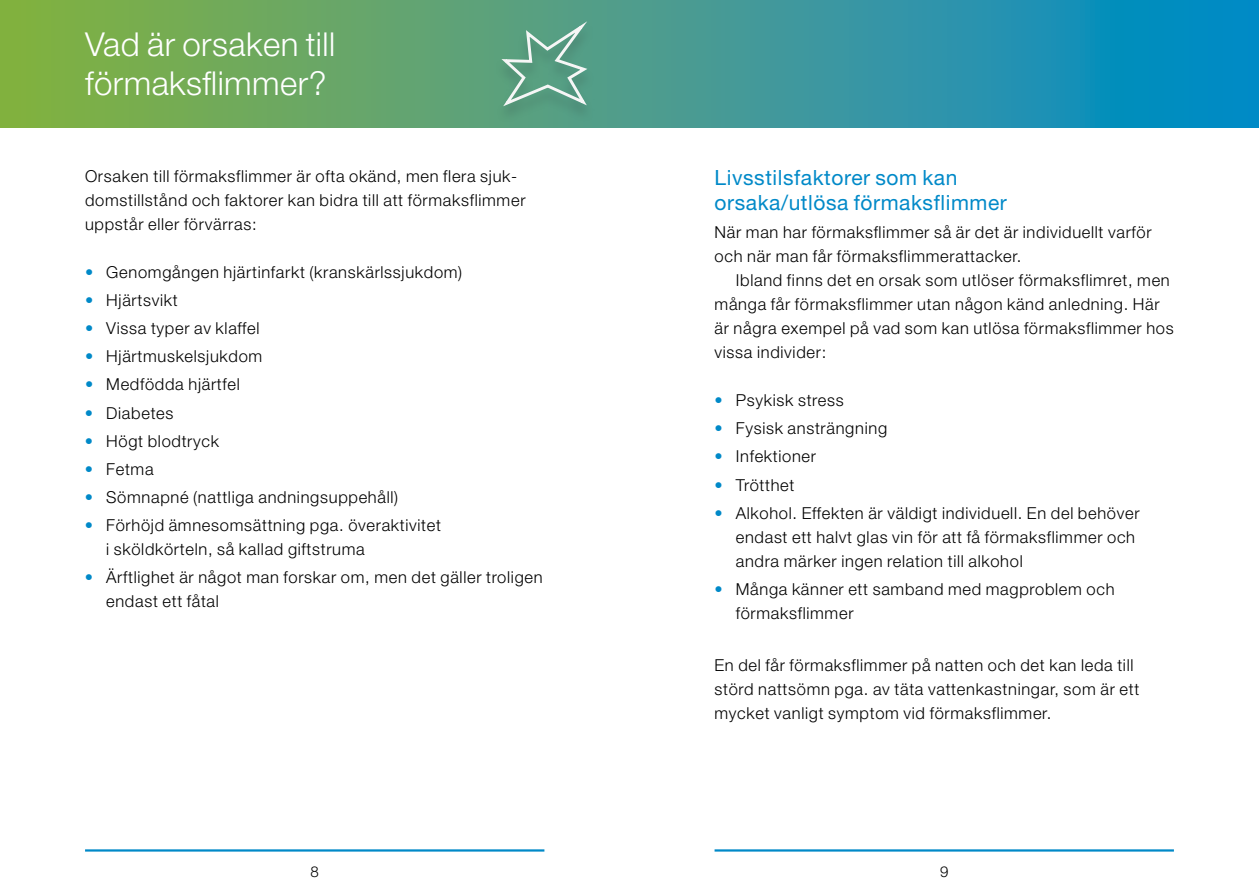
<style>
.page{position:relative;width:1259px;height:893px;background:#fff}
.page>*{position:absolute;margin:0;border:0;box-sizing:border-box;transform-origin:0 0}
.t1{font:300 33px/39.6px "Helvetica Neue LT Std";letter-spacing:.015em;color:#fff}
.t2{font:21px/25.2px "Helvetica Neue LT Std";letter-spacing:.03em;color:#0089c8}
.t3{font:300 16.5px/24px "Helvetica Neue LT Std";letter-spacing:.04em;color:#000}
.t4{font:300 15px "Helvetica Neue LT Std";color:#000}
.s1{color:#0089c8}
</style>
<div class="page">
<svg style="left:0;top:0;width:1259px;height:128px;background:#479d88"></svg>
<hr style="left:85px;top:849px;width:459px;height:3px;background:#0089c8">
<hr style="left:714px;top:849px;width:460px;height:3px;background:#0089c8">
<div style="left:494px;top:22px;width:101px;height:101px;background:#569e81"></div>
<svg style="left:501px;top:21px;width:86px;height:85px"></svg>
<h1 class="t1" style="left:85px;top:24px;width:252px">Vad är orsaken till förmaksflimmer?</h1>
<p class="t3" style="left:85px;top:164px;width:442px">Orsaken till förmaksflimmer är ofta okänd, men flera sjuk&shy;domstillstånd och faktorer kan bidra till att förmaksflimmer uppstår eller förvärras:</p>
<p class="t3" style="left:85px;top:259px;width:379px"><span class="s1">•</span> Genomgången hjärtinfarkt (kranskärlssjukdom)</p>
<p class="t3" style="left:85px;top:288px;width:94px"><span class="s1">•</span> Hjärtsvikt</p>
<p class="t3" style="left:85px;top:316px;width:176px"><span class="s1">•</span> Vissa typer av klaffel</p>
<p class="t3" style="left:85px;top:344px;width:179px"><span class="s1">•</span> Hjärtmuskelsjukdom</p>
<p class="t3" style="left:85px;top:372px;width:156px"><span class="s1">•</span> Medfödda hjärtfel</p>
<p class="t3" style="left:85px;top:400px;width:90px"><span class="s1">•</span> Diabetes</p>
<p class="t3" style="left:85px;top:428px;width:136px"><span class="s1">•</span> Högt blodtryck</p>
<p class="t3" style="left:85px;top:457px;width:70px"><span class="s1">•</span> Fetma</p>
<p class="t3" style="left:85px;top:485px;width:315px"><span class="s1">•</span> Sömnapné (nattliga andningsuppehåll)</p>
<p class="t3" style="left:106px;top:513px;width:336px;text-indent:-21px"><span class="s1">•</span> Förhöjd ämnesomsättning pga. överaktivitet i sköldkörteln, så kallad giftstruma</p>
<p class="t3" style="left:106px;top:565px;width:438px;text-indent:-21px"><span class="s1">•</span> Ärftlighet är något man forskar om, men det gäller troligen endast ett fåtal</p>
<p class="t2" style="left:714px;top:165px;width:294px">Livsstilsfaktorer som kan orsaka/utlösa förmaksflimmer</p>
<p class="t3" style="left:714px;top:220px;width:438px">När man har förmaksflimmer så är det är individuellt varför och när man får förmaksflimmerattacker.</p>
<p class="t3" style="left:714px;top:268px;width:461px;text-indent:21px">Ibland finns det en orsak som utlöser förmaksflimret, men många får förmaksflimmer utan någon känd anledning. Här är några exempel på vad som kan utlösa förmaksflimmer hos vissa individer:</p>
<p class="t3" style="left:714px;top:388px;width:131px"><span class="s1">•</span> Psykisk stress</p>
<p class="t3" style="left:714px;top:416px;width:174px"><span class="s1">•</span> Fysisk ansträngning</p>
<p class="t3" style="left:714px;top:444px;width:103px"><span class="s1">•</span> Infektioner</p>
<p class="t3" style="left:714px;top:472px;width:81px"><span class="s1">•</span> Trötthet</p>
<p class="t3" style="left:736px;top:500px;width:405px;text-indent:-21px"><span class="s1">•</span> Alkohol. Effekten är väldigt individuell. En del behöver endast ett halvt glas vin för att få förmaksflimmer och andra märker ingen relation till alkohol</p>
<p class="t3" style="left:736px;top:576px;width:380px;text-indent:-21px"><span class="s1">•</span> Många känner ett samband med magproblem och förmaksflimmer</p>
<p class="t3" style="left:714px;top:653px;width:426px">En del får förmaksflimmer på natten och det kan leda till störd nattsömn pga. av täta vattenkastningar, som är ett mycket vanligt symptom vid förmaksflimmer.</p>
<p class="t4" style="left:310px;top:863px;width:10px">8</p>
<p class="t4" style="left:940px;top:863px;width:10px">9</p>
</div>
